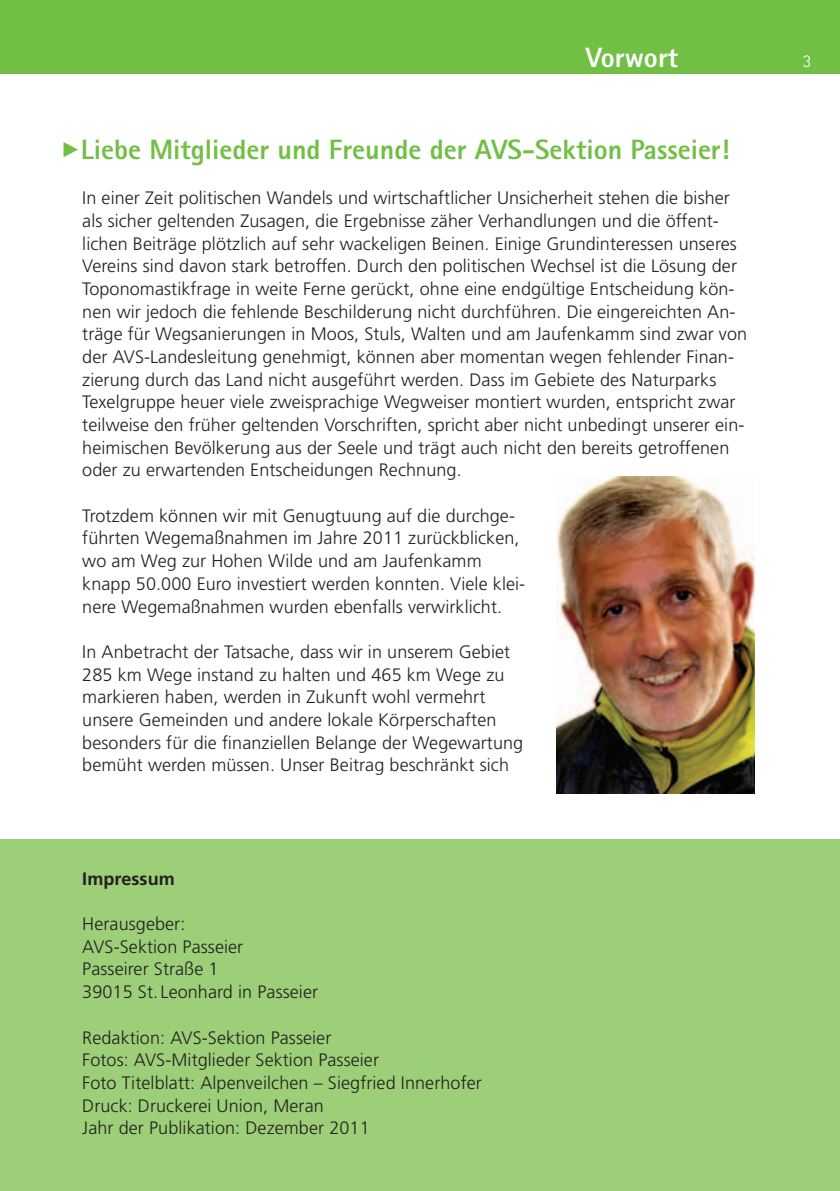
<style>
.page{position:relative;width:840px;height:1191px;background:#fff}
.page>*{position:absolute;margin:0;border:0;box-sizing:border-box;transform-origin:0 0}
.t1{font:800 28px "Rotis Sans Serif";color:#71bf44}
.t2{font:800 28px "Rotis Sans Serif";color:#fff}
.t3{font:300 18px/22.6px "Frutiger";letter-spacing:.005em;color:#231f20}
.t4{font:700 18px "Frutiger";letter-spacing:.005em;color:#231f20}
.t5{font:300 18px "Rotis Sans Serif";color:#fff}
.s1{font-family:"Strada Exp";font-weight:400;font-size:48px}
</style>
<div class="page">
<div style="left:0;top:839px;width:839px;height:352px;background:#9ccf77"></div>
<div style="left:0;top:0;width:839px;height:74px;background:#71bf44"></div>
<img style="left:556px;top:476px;width:198px;height:318px">
<p class="t2" style="left:585px;top:47px;width:94px">Vorwort</p>
<p class="t1" style="left:59px;top:139px;width:671px"><span class="s1">&gt;</span>Liebe Mitglieder und Freunde der AVS-Sektion Passeier!</p>
<p class="t3" style="left:82px;top:188px;width:666px">In einer Zeit politischen Wandels und wirtschaftlicher Unsicherheit stehen die bisher als sicher geltenden Zusagen, die Ergebnisse zäher Verhandlungen und die öffent&shy;lichen Beiträge plötzlich auf sehr wackeligen Beinen. Einige Grundinteressen unseres Vereins sind davon stark betroffen. Durch den politischen Wechsel ist die Lösung der Toponomastikfrage in weite Ferne gerückt, ohne eine endgültige Entscheidung kön&shy;nen wir jedoch die fehlende Beschilderung nicht durchführen. Die eingereichten An&shy;träge für Wegsanierungen in Moos, Stuls, Walten und am Jaufenkamm sind zwar von der AVS-Landesleitung genehmigt, können aber momentan wegen fehlender Finan&shy;zierung durch das Land nicht ausgeführt werden. Dass im Gebiete des Naturparks Texelgruppe heuer viele zweisprachige Wegweiser montiert wurden, entspricht zwar teilweise den früher geltenden Vorschriften, spricht aber nicht unbedingt unserer ein&shy;heimischen Bevölkerung aus der Seele und trägt auch nicht den bereits getroffenen oder zu erwartenden Entscheidungen Rechnung.</p>
<p class="t3" style="left:82px;top:505px;width:444px">Trotzdem können wir mit Genugtuung auf die durchge&shy;führten Wegemaßnahmen im Jahre 2011 zurückblicken, wo am Weg zur Hohen Wilde und am Jaufenkamm knapp 50.000 Euro investiert werden konnten. Viele klei&shy;nere Wegemaßnahmen wurden ebenfalls verwirklicht.</p>
<p class="t3" style="left:82px;top:641px;width:442px">In Anbetracht der Tatsache, dass wir in unserem Gebiet 285 km Wege instand zu halten und 465 km Wege zu markieren haben, werden in Zukunft wohl vermehrt unsere Gemeinden und andere lokale Körperschaften besonders für die finanziellen Belange der Wegewartung bemüht werden müssen. Unser Beitrag beschränkt sich</p>
<p class="t4" style="left:82px;top:871px;width:94px">Impressum</p>
<p class="t3" style="left:82px;top:914px;width:237px">Herausgeber:<br>AVS-Sektion Passeier<br>Passeirer Straße 1<br>39015 St. Leonhard in Passeier</p>
<p class="t3" style="left:82px;top:1027px;width:401px">Redaktion: AVS-Sektion Passeier<br>Fotos: AVS-Mitglieder Sektion Passeier<br>Foto Titelblatt: Alpenveilchen – Siegfried Innerhofer Druck: Druckerei Union, Meran<br>Jahr der Publikation: Dezember 2011</p>
<p class="t5" style="left:802px;top:54px;width:10px">3</p>
</div>
